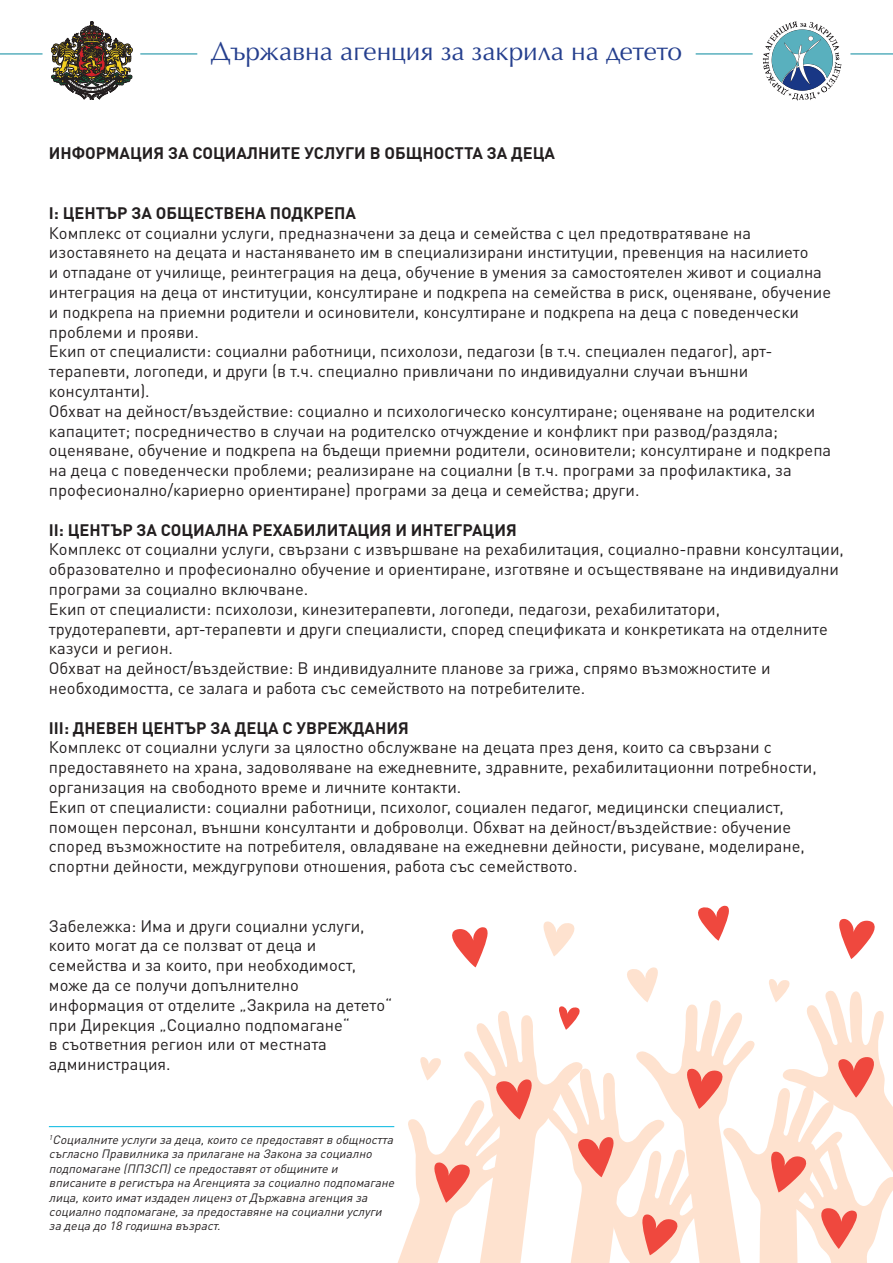
<style>
.page{position:relative;width:893px;height:1263px;background:#fff}
.page>*{position:absolute;margin:0;border:0;box-sizing:border-box;transform-origin:0 0}
.t1{font:26.25px "Optima LTCYR";color:#253f8e}
.t2{font:16.5px/19.8px "DIN Pro";color:#231f20}
.t3{font:700 16.5px "DIN Pro";color:#231f20}
.t4{font:italic 12px/14.4px "DIN Pro";color:#231f20}
</style>
<div class="page">
<hr style="left:850px;top:53px;width:43px;height:2px;background:#59b0be">
<hr style="left:0;top:53px;width:43px;height:2px;background:#59b0be">
<hr style="left:696px;top:53px;width:57px;height:2px;background:#59b0be">
<hr style="left:140px;top:53px;width:57px;height:2px;background:#59b0be">
<svg style="left:763px;top:21px;width:78px;height:80px"></svg>
<svg style="left:51px;top:21px;width:81px;height:79px"></svg>
<hr style="left:49px;top:1126px;width:345px;height:1px;background:#00b7e1">
<svg style="left:394px;top:906px;width:499px;height:357px"></svg>
<h1 class="t1" style="left:211px;top:35px;width:473px">Държавна агенция за закрила на детето</h1>
<p class="t3" style="left:49px;top:142px;width:508px">ИНФОРМАЦИЯ ЗА СОЦИАЛНИТЕ УСЛУГИ В ОБЩНОСТТА ЗА ДЕЦА</p>
<p class="t3" style="left:49px;top:202px;width:309px">I: ЦЕНТЪР ЗА ОБЩЕСТВЕНА ПОДКРЕПА</p>
<p class="t2" style="left:49px;top:222px;width:784px">Комплекс от социални услуги, предназначени за деца и семейства с цел предотвратяване на изоставянето на децата и настаняването им в специализирани институции, превенция на насилието<br>и отпадане от училище, реинтеграция на деца, обучение в умения за самостоятелен живот и социална интеграция на деца от институции, консултиране и подкрепа на семейства в риск, оценяване, обучение и подкрепа на приемни родители и осиновители, консултиране и подкрепа на деца с поведенчески проблеми и прояви.<br>Екип от специалисти: социални работници, психолози, педагози (в т.ч. специален педагог), арт&shy;терапевти, логопеди, и други (в т.ч. специално привличани по индивидуални случаи външни консултанти).<br>Обхват на дейност/въздействие: социално и психологическо консултиране; оценяване на родителски капацитет; посредничество в случаи на родителско отчуждение и конфликт при развод/раздяла; оценяване, обучение и подкрепа на бъдещи приемни родители, осиновители; консултиране и подкрепа на деца с поведенчески проблеми; реализиране на социални (в т.ч. програми за профилактика, за професионално/кариерно ориентиране) програми за деца и семейства; други.</p>
<p class="t3" style="left:49px;top:518px;width:469px">II: ЦЕНТЪР ЗА СОЦИАЛНА РЕХАБИЛИТАЦИЯ И ИНТЕГРАЦИЯ</p>
<p class="t2" style="left:49px;top:539px;width:796px">Комплекс от социални услуги, свързани с извършване на рехабилитация, социално-правни консултации, образователно и професионално обучение и ориентиране, изготвяне и осъществяване на индивидуални програми за социално включване.<br>Екип от специалисти: психолози, кинезитерапевти, логопеди, педагози, рехабилитатори, трудотерапевти, арт-терапевти и други специалисти, според спецификата и конкретиката на отделните казуси и регион.<br>Обхват на дейност/въздействие: В индивидуалните планове за грижа, спрямо възможностите и необходимостта, се залага и работа със семейството на потребителите.</p>
<p class="t3" style="left:49px;top:716px;width:361px">III: ДНЕВЕН ЦЕНТЪР ЗА ДЕЦА С УВРЕЖДАНИЯ</p>
<p class="t2" style="left:49px;top:737px;width:769px">Комплекс от социални услуги за цялостно обслужване на децата през деня, които са свързани с предоставянето на храна, задоволяване на ежедневните, здравните, рехабилитационни потребности, организация на свободното време и личните контакти.<br>Екип от специалисти: социални работници, психолог, социален педагог, медицински специалист, помощен персонал, външни консултанти и доброволци. Обхват на дейност/въздействие: обучение според възможностите на потребителя, овладяване на ежедневни дейности, рисуване, моделиране, спортни дейности, междугрупови отношения, работа със семейството.</p>
<p class="t2" style="left:49px;top:915px;width:345px">Забележка: Има и други социални услуги, които могат да се ползват от деца и семейства и за които, при необходимост, може да се получи допълнително информация от отделите „Закрила на детето“ при Дирекция „Социално подпомагане“<br>в съответния регион или от местната администрация.</p>
<p class="t4" style="left:49px;top:1132px;width:350px"><sup>1</sup>Социалните услуги за деца,които се предоставятв общността съгласно Правилника за прилагане на Закона за социално подпомагане (ППЗСП)се предоставятотобщините и вписаните в регистъра на Агенцията за социално подпомагане лица,които иматиздаден лицензотДържавна агенция за социално подпомагане,за предоставяне на социални услуги за деца до 18 годишна възраст.</p>
</div>
